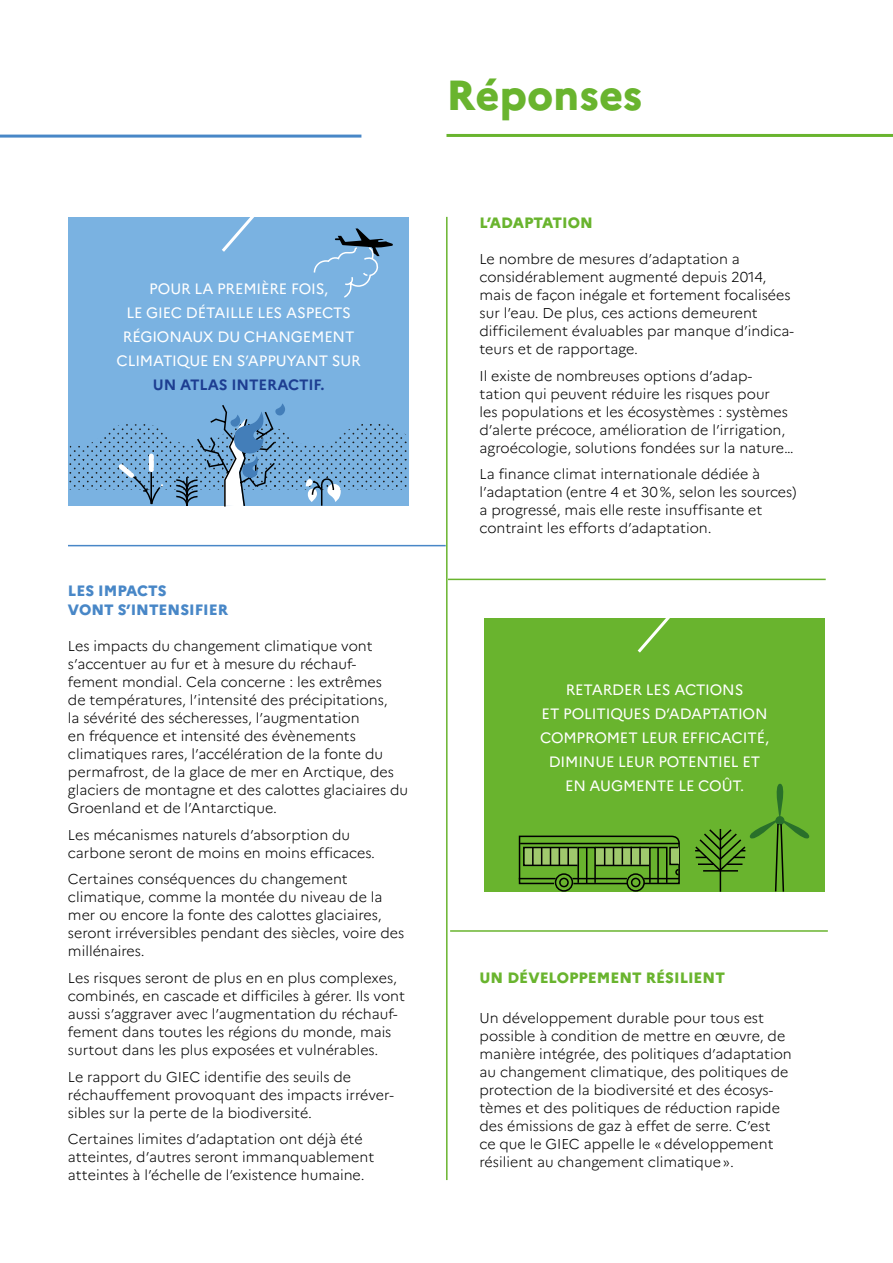
<style>
.page{position:relative;width:893px;height:1263px;background:#fff}
.page>*{position:absolute;margin:0;border:0;box-sizing:border-box;transform-origin:0 0}
.t1{font:800 42px "Marianne";color:#69b42e}
.t2{font:15px/24px "Marianne";letter-spacing:-.01em;color:#fff;text-align:center}
.t3{font:800 15px "Marianne";color:#69b42e}
.t4{font:800 15px/19.5px "Marianne";color:#4887c7}
.t5{font:700 15px "Marianne";letter-spacing:-.01em;color:#1d3d91}
.t6{font:300 14.25px/18px "Marianne";color:#000}
</style>
<div class="page">
<div style="left:69px;top:217px;width:340px;height:289px;background:#7ab2e1"></div>
<div style="left:484px;top:618px;width:341px;height:274px;background:#69b42e"></div>
<svg style="left:222px;top:217px;width:32px;height:35px"></svg>
<svg style="left:637px;top:618px;width:33px;height:35px"></svg>
<hr style="left:446px;top:217px;width:2px;height:963px;background:#69b42e">
<hr style="left:450px;top:930px;width:378px;height:2px;background:#69b42e">
<hr style="left:448px;top:579px;width:378px;height:1px;background:#69b42e">
<hr style="left:68px;top:545px;width:378px;height:1px;background:#4887c7">
<hr style="left:0;top:135px;width:361px;height:3px;background:#4887c7">
<hr style="left:446px;top:134px;width:447px;height:3px;background:#69b42e">
<svg style="left:313px;top:228px;width:80px;height:70px"></svg>
<svg style="left:70px;top:403px;width:336px;height:104px"></svg>
<div style="left:149px;top:454px;width:5px;height:18px;background:#fff;border-radius:3px"></div>
<svg style="left:695px;top:784px;width:115px;height:108px"></svg>
<svg style="left:518px;top:835px;width:162px;height:50px"></svg>
<div style="left:555px;top:873px;width:18px;height:19px;border:2px solid #000;border-radius:50%"></div>
<div style="left:626px;top:873px;width:19px;height:19px;border:2px solid #000;border-radius:50%"></div>
<div style="left:559px;top:878px;width:10px;height:9px;border:2px solid #000;border-radius:50%"></div>
<div style="left:631px;top:878px;width:9px;height:9px;border:2px solid #000;border-radius:50%"></div>
<hr style="left:657px;top:847px;width:2px;height:36px;background:#000">
<div style="left:523px;top:847px;width:55px;height:19px;border:2px solid #000"></div>
<hr style="left:595px;top:865px;width:54px;height:1px;background:#000">
<div style="left:577px;top:847px;width:19px;height:36px;border:2px solid #000"></div>
<div style="left:649px;top:847px;width:18px;height:36px;border:2px solid #000"></div>
<hr style="left:586px;top:847px;width:1px;height:36px;background:#000">
<hr style="left:595px;top:847px;width:54px;height:1px;background:#000">
<p class="t2" style="left:116px;top:277px;width:246px">POUR LA PREMIÈRE FOIS,<br>LE GIEC DÉTAILLE LES ASPECTS<br>RÉGIONAUX DU CHANGEMENT<br>CLIMATIQUE EN S’APPUYANT SUR</p>
<p class="t5" style="left:153px;top:376px;width:173px">UN ATLAS INTERACTIF.</p>
<p class="t4" style="left:68px;top:581px;width:162px">LES IMPACTS<br>VONT S’INTENSIFIER</p>
<p class="t6" style="left:68px;top:637px;width:342px">Les impacts du changement climatique vont s’accentuer au fur et à mesure du réchauf&shy;fement mondial. Cela concerne : les extrêmes<br>de températures, l’intensité des précipitations,<br>la sévérité des sécheresses, l’augmentation<br>en fréquence et intensité des évènements climatiques rares, l’accélération de la fonte du permafrost, de la glace de mer en Arctique, des glaciers de montagne et des calottes glaciaires du Groenland et de l’Antarctique.</p>
<p class="t6" style="left:68px;top:826px;width:309px">Les mécanismes naturels d’absorption du carbone seront de moins en moins efficaces.</p>
<p class="t6" style="left:68px;top:870px;width:338px">Certaines conséquences du changement climatique, comme la montée du niveau de la mer ou encore la fonte des calottes glaciaires, seront irréversibles pendant des siècles, voire des millénaires.</p>
<p class="t6" style="left:68px;top:969px;width:338px">Les risques seront de plus en en plus complexes, combinés, en cascade et difficiles à gérer. Ils vont aussi s’aggraver avec l’augmentation du réchauf&shy;fement dans toutes les régions du monde, mais surtout dans les plus exposées et vulnérables.</p>
<p class="t6" style="left:68px;top:1067px;width:327px">Le rapport du GIEC identifie des seuils de réchauffement provoquant des impacts irréver&shy;sibles sur la perte de la biodiversité.</p>
<p class="t6" style="left:68px;top:1130px;width:308px">Certaines limites d’adaptation ont déjà été atteintes, d’autres seront immanquablement atteintes à l’échelle de l’existence humaine.</p>
<h1 class="t1" style="left:446px;top:70px;width:197px">Réponses</h1>
<p class="t3" style="left:479px;top:214px;width:115px">L’ADAPTATION</p>
<p class="t6" style="left:479px;top:250px;width:316px">Le nombre de mesures d’adaptation a considérablement augmenté depuis 2014, mais de façon inégale et fortement focalisées sur l’eau. De plus, ces actions demeurent difficilement évaluables par manque d’indica&shy;teurs et de rapportage.</p>
<p class="t6" style="left:479px;top:366px;width:316px">Il existe de nombreuses options d’adap&shy;tation qui peuvent réduire les risques pour<br>les populations et les écosystèmes : systèmes d’alerte précoce, amélioration de l’irrigation, agroécologie, solutions fondées sur la nature…</p>
<p class="t6" style="left:479px;top:465px;width:318px">La finance climat internationale dédiée à l’adaptation (entre 4 et 30%, selon les sources) a progressé, mais elle reste insuffisante et contraint les efforts d’adaptation.</p>
<p class="t2" style="left:540px;top:677px;width:231px">RETARDER LES ACTIONS<br>ET POLITIQUES D’ADAPTATION<br>COMPROMET LEUR EFFICACITÉ,<br>DIMINUE LEUR POTENTIEL ET<br>EN AUGMENTE LE COÛT.</p>
<p class="t3" style="left:480px;top:968px;width:247px">UN DÉVELOPPEMENT RÉSILIENT</p>
<p class="t6" style="left:479px;top:1008px;width:314px">Un développement durable pour tous est possible à condition de mettre en œuvre, de manière intégrée, des politiques d’adaptation au changement climatique, des politiques de protection de la biodiversité et des écosys&shy;tèmes et des politiques de réduction rapide des émissions de gaz à effet de serre. C’est<br>ce que le GIEC appelle le «développement résilient au changement climatique».</p>
</div>
